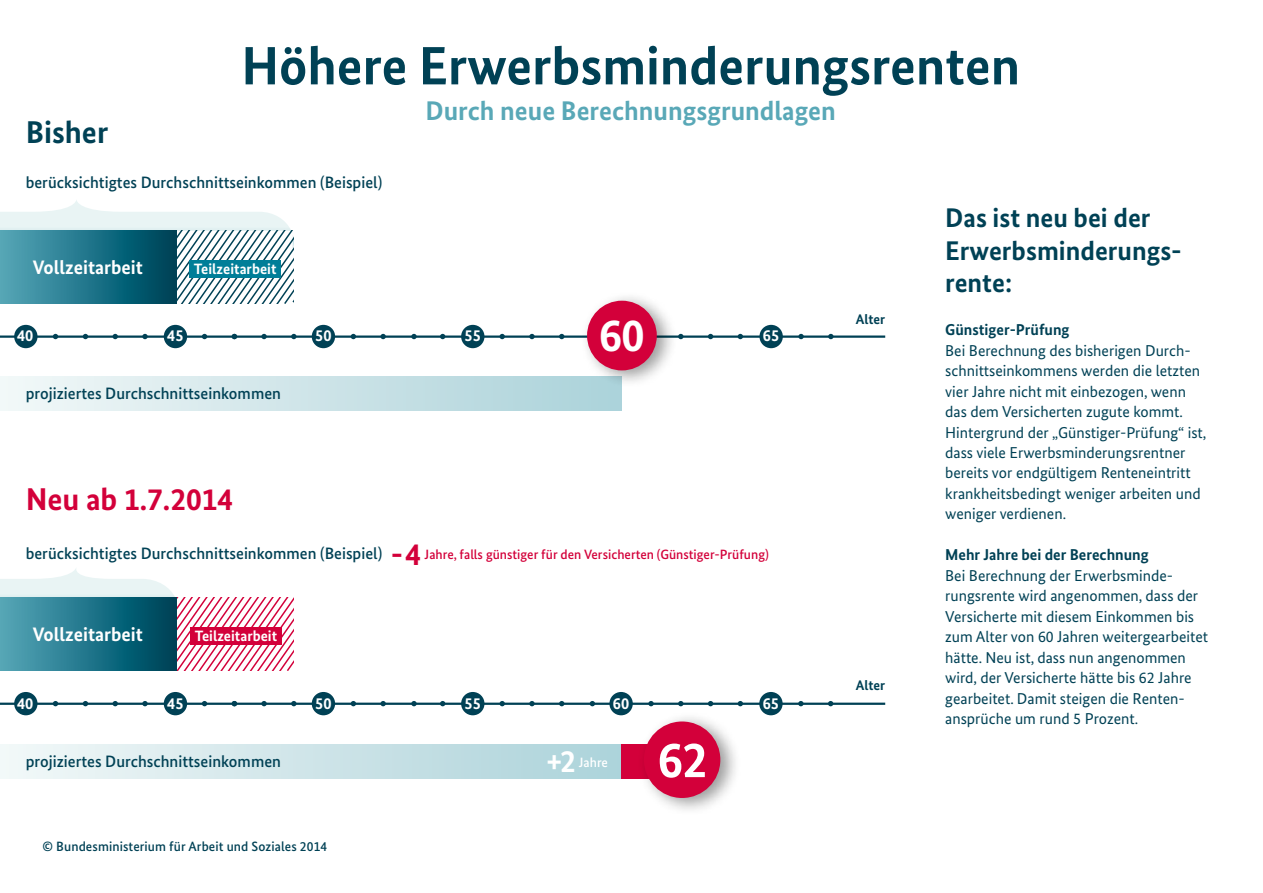
<style>
.page{position:relative;width:1263px;height:893px;background:#fff}
.page>*{position:absolute;margin:0;border:0;box-sizing:border-box;transform-origin:0 0}
.t1{font:700 54px "Bundes Sans";color:#004155}
.t2{font:700 50.7px "Bundes Sans";color:#fff}
.t3{font:700 46.2px "Bundes Sans";color:#fff}
.t4{font:700 31.5px "Bundes Sans";color:#d3003a}
.t5{font:700 31.5px "Bundes Sans";color:#004155}
.t6{font:700 31.5px "Bundes Sans";color:#fff}
.t7{font:700 27px/32.4px "Bundes Sans";color:#004155}
.t8{font:700 27px "Bundes Sans";color:#59a8b7}
.t9{font:700 19.5px "Bundes Sans";color:#fff}
.t10{font:500 16.5px "Bundes Sans";color:#004155}
.t11{font:700 16.35px "Bundes Sans";color:#fff}
.t12{font:15.75px/20.5px "Bundes Sans";color:#004155}
.t13{font:700 15.75px "Bundes Sans";color:#004155}
.t14{font:700 15px "Bundes Sans";color:#fff}
.t15{font:700 13.95px "Bundes Sans";color:#004155}
.t16{font:500 13.5px "Bundes Sans";color:#d3003a}
.t17{font:500 13.5px "Bundes Sans";letter-spacing:.005em;color:#004155}
.t18{font:500 13.5px "Bundes Sans";color:#fff}
.s1{font-weight:700;font-size:31.5px;color:#d3003a}
</style>
<div class="page">
<svg style="left:0;top:569px;width:294px;height:102px"></svg>
<svg style="left:0;top:200px;width:294px;height:104px"></svg>
<div style="left:0;top:598px;width:177px;height:73px;background:linear-gradient(to right,#54a8ba,#004158)"></div>
<div style="left:0;top:231px;width:177px;height:73px;background:linear-gradient(to right,#54a8ba,#004158)"></div>
<div style="left:189px;top:260px;width:92px;height:18px;background:#007e98"></div>
<div style="left:1px;top:744px;width:630px;height:34px;background:linear-gradient(to right,#f2f8f8,#abd2d9)"></div>
<div style="left:621px;top:744px;width:48px;height:34px;background:#d3003a"></div>
<div style="left:637px;top:712px;width:105px;height:104px;background:#000;opacity:.4"></div>
<div style="left:644px;top:721px;width:76px;height:77px;background:#d3003a;border-radius:50%"></div>
<div style="left:1px;top:377px;width:621px;height:34px;background:linear-gradient(to right,#f2f8f8,#aad2d9)"></div>
<hr style="left:0;top:703px;width:885px;height:2px;background:#004155">
<hr style="left:0;top:335px;width:885px;height:3px;background:#004155">
<svg style="left:83px;top:701px;width:5px;height:5px"></svg>
<svg style="left:53px;top:701px;width:5px;height:5px"></svg>
<svg style="left:113px;top:701px;width:5px;height:5px"></svg>
<svg style="left:113px;top:334px;width:5px;height:5px"></svg>
<svg style="left:142px;top:701px;width:6px;height:5px"></svg>
<svg style="left:142px;top:334px;width:6px;height:5px"></svg>
<svg style="left:202px;top:701px;width:5px;height:5px"></svg>
<svg style="left:261px;top:701px;width:6px;height:5px"></svg>
<svg style="left:261px;top:334px;width:6px;height:5px"></svg>
<svg style="left:291px;top:701px;width:5px;height:5px"></svg>
<svg style="left:291px;top:334px;width:5px;height:5px"></svg>
<svg style="left:351px;top:701px;width:5px;height:5px"></svg>
<svg style="left:380px;top:701px;width:6px;height:5px"></svg>
<svg style="left:380px;top:334px;width:6px;height:5px"></svg>
<svg style="left:411px;top:701px;width:6px;height:5px"></svg>
<svg style="left:411px;top:334px;width:6px;height:5px"></svg>
<svg style="left:440px;top:701px;width:5px;height:5px"></svg>
<svg style="left:440px;top:334px;width:5px;height:5px"></svg>
<svg style="left:499px;top:701px;width:6px;height:5px"></svg>
<svg style="left:499px;top:334px;width:6px;height:5px"></svg>
<svg style="left:529px;top:701px;width:6px;height:5px"></svg>
<svg style="left:529px;top:334px;width:6px;height:5px"></svg>
<svg style="left:559px;top:701px;width:5px;height:5px"></svg>
<svg style="left:559px;top:334px;width:5px;height:5px"></svg>
<svg style="left:590px;top:701px;width:5px;height:5px"></svg>
<svg style="left:648px;top:701px;width:6px;height:5px"></svg>
<svg style="left:798px;top:701px;width:5px;height:5px"></svg>
<svg style="left:678px;top:701px;width:5px;height:5px"></svg>
<svg style="left:828px;top:701px;width:5px;height:5px"></svg>
<svg style="left:678px;top:334px;width:5px;height:5px"></svg>
<svg style="left:708px;top:701px;width:5px;height:5px"></svg>
<svg style="left:738px;top:701px;width:5px;height:5px"></svg>
<svg style="left:232px;top:701px;width:5px;height:5px"></svg>
<div style="left:14px;top:692px;width:24px;height:23px;background:#004155;border-radius:50%"></div>
<div style="left:14px;top:325px;width:24px;height:23px;background:#004155;border-radius:50%"></div>
<div style="left:164px;top:692px;width:23px;height:23px;background:#004155;border-radius:50%"></div>
<div style="left:164px;top:325px;width:23px;height:23px;background:#004155;border-radius:50%"></div>
<div style="left:312px;top:692px;width:23px;height:23px;background:#004155;border-radius:50%"></div>
<div style="left:312px;top:325px;width:23px;height:23px;background:#004155;border-radius:50%"></div>
<div style="left:461px;top:692px;width:23px;height:23px;background:#004155;border-radius:50%"></div>
<div style="left:461px;top:325px;width:23px;height:23px;background:#004155;border-radius:50%"></div>
<div style="left:609px;top:692px;width:24px;height:23px;background:#004155;border-radius:50%"></div>
<div style="left:759px;top:692px;width:24px;height:23px;background:#004155;border-radius:50%"></div>
<svg style="left:798px;top:334px;width:6px;height:5px"></svg>
<svg style="left:828px;top:334px;width:5px;height:5px"></svg>
<div style="left:759px;top:325px;width:24px;height:23px;background:#004155;border-radius:50%"></div>
<div style="left:190px;top:627px;width:92px;height:18px;background:#d3003a"></div>
<div style="left:581px;top:291px;width:97px;height:97px;background:#000;opacity:.4"></div>
<div style="left:587px;top:301px;width:70px;height:69px;background:#d3003a;border-radius:50%"></div>
<h3 class="t5" style="left:26px;top:113px;width:84px">Bisher</h3>
<h1 class="t1" style="left:241px;top:33px;width:780px">Höhere Erwerbsminderungsrenten</h1>
<h3 class="t8" style="left:425px;top:95px;width:412px">Durch neue Berechnungsgrundlagen</h3>
<p class="t10" style="left:26px;top:173px;width:358px">berücksichtigtes Durchschnittseinkommen (Beispiel)</p>
<p class="t9" style="left:33px;top:255px;width:112px">Vollzeitarbeit</p>
<p class="t14" style="left:194px;top:259px;width:84px">Teilzeitarbeit</p>
<p class="t11" style="left:17px;top:326px;width:18px">40</p>
<p class="t11" style="left:167px;top:326px;width:18px">45</p>
<p class="t10" style="left:26px;top:384px;width:257px">projiziertes Durchschnittseinkommen</p>
<h3 class="t4" style="left:26px;top:480px;width:209px">Neu ab 1.7.2014</h3>
<p class="t11" style="left:315px;top:326px;width:18px">50</p>
<p class="t11" style="left:465px;top:326px;width:18px">55</p>
<h3 class="t3" style="left:599px;top:307px;width:47px">60</h3>
<p class="t11" style="left:613px;top:326px;width:18px">60</p>
<p class="t11" style="left:763px;top:326px;width:18px">65</p>
<p class="t10" style="left:26px;top:544px;width:397px">berücksichtigtes Durchschnittseinkommen (Beispiel) <span class="s1">- 4</span></p>
<p class="t16" style="left:425px;top:546px;width:346px">Jahre, falls günstiger für den Versicherten (Günstiger-Prüfung)</p>
<p class="t9" style="left:33px;top:622px;width:112px">Vollzeitarbeit</p>
<p class="t11" style="left:17px;top:693px;width:18px">40</p>
<p class="t14" style="left:195px;top:627px;width:84px">Teilzeitarbeit</p>
<p class="t11" style="left:167px;top:693px;width:18px">45</p>
<p class="t11" style="left:315px;top:693px;width:18px">50</p>
<p class="t11" style="left:465px;top:693px;width:18px">55</p>
<p class="t11" style="left:613px;top:693px;width:18px">60</p>
<p class="t11" style="left:763px;top:693px;width:18px">65</p>
<p class="t10" style="left:26px;top:751px;width:257px">projiziertes Durchschnittseinkommen</p>
<h2 class="t2" style="left:658px;top:729px;width:51px">62</h2>
<h3 class="t6" style="left:546px;top:742px;width:31px">+2</h3>
<p class="t18" style="left:579px;top:754px;width:31px">Jahre</p>
<p class="t17" style="left:43px;top:838px;width:286px">© Bundesministerium für Arbeit und Soziales 2014</p>
<p class="t15" style="left:856px;top:311px;width:31px">Alter</p>
<p class="t15" style="left:856px;top:677px;width:31px">Alter</p>
<h3 class="t7" style="left:945px;top:202px;width:238px">Das ist neu bei der<br>Erwerbsminderungs&shy;rente:</h3>
<p class="t13" style="left:945px;top:320px;width:126px">Günstiger-Prüfung</p>
<p class="t12" style="left:945px;top:340px;width:263px">Bei Berechnung des bisherigen Durch&shy;schnittseinkommens werden die letzten vier Jahre nicht mit einbezogen, wenn das dem Versicherten zugute kommt.<br>Hintergrund der „Günstiger-Prüfung“ ist, dass viele Erwerbsminderungsrentner bereits vor endgültigem Renteneintritt krankheitsbedingt weniger arbeiten und weniger verdienen.</p>
<p class="t13" style="left:945px;top:545px;width:205px">Mehr Jahre bei der Berechnung</p>
<p class="t12" style="left:945px;top:565px;width:264px">Bei Berechnung der Erwerbsminde&shy;rungsrente wird angenommen, dass der Versicherte mit diesem Einkommen bis zum Alter von 60 Jahren weitergearbeitet hätte. Neu ist, dass nun angenommen wird, der Versicherte hätte bis 62 Jahre gearbeitet. Damit steigen die Renten&shy;ansprüche um rund 5 Prozent.</p>
</div>
